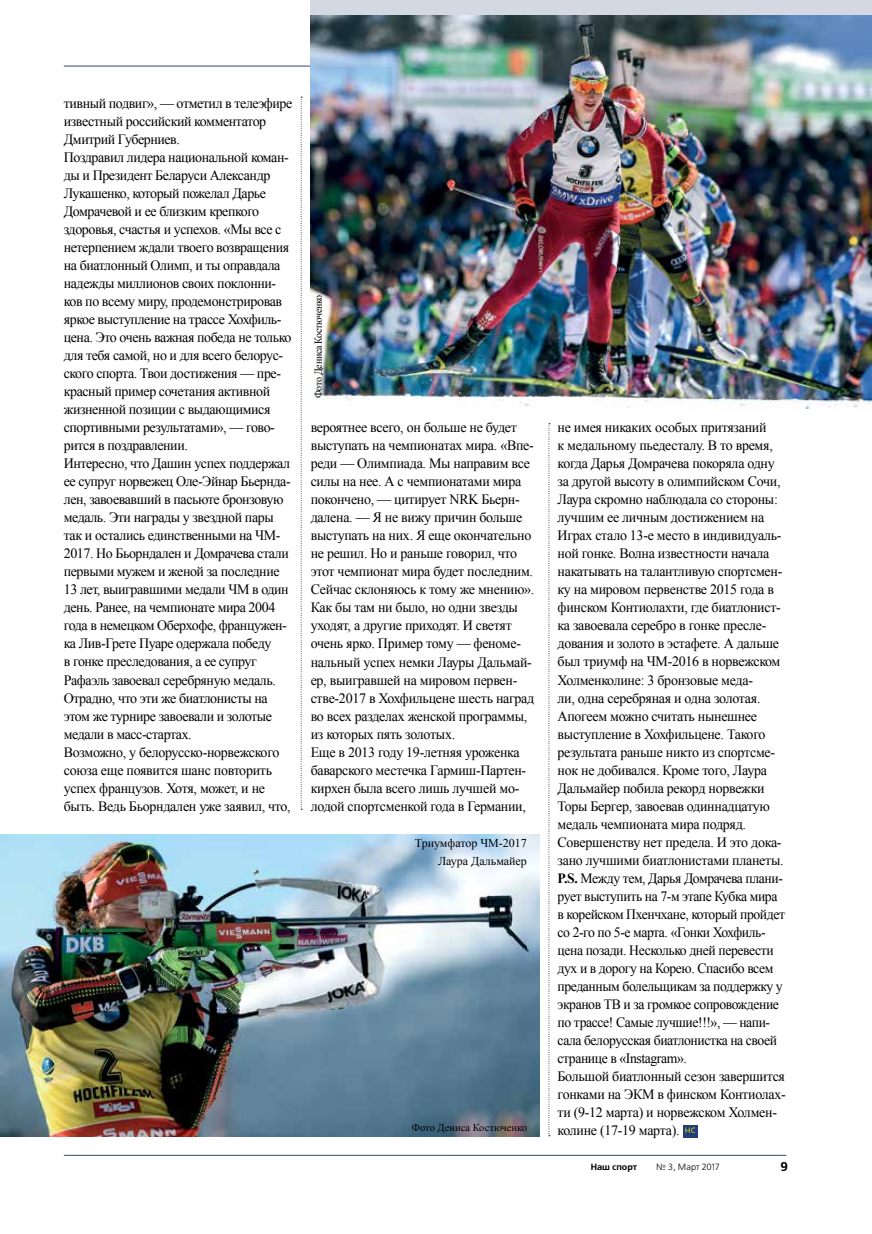
<style>
.page{position:relative;width:872px;height:1234px;background:#fff}
.page>*{position:absolute;margin:0;border:0;box-sizing:border-box;transform-origin:0 0}
.t1{font:14.25px/18px "Times New Roman";letter-spacing:-.03em;color:#000}
.t2{font:700 12.75px "Free Set C";color:#000}
.t3{font:12px/18px "Times New Roman";color:#000;text-align:right}
.t4{font:10.5px "Times New Roman";color:#000}
.t5{font:10.5px "Times New Roman";letter-spacing:-.025em;color:#000;scale:.95 1}
.t6{font:9px "Free Set C";color:#000}
.t7{font:700 9px "Free Set C";color:#000}
.s1{font-weight:700}
.s2{font-family:"Free Set C";font-size:10.35px;color:#fdeb04}
</style>
<div class="page">
<hr style="left:64px;top:66px;width:722px;height:1px;background:#304774">
<hr style="left:64px;top:1154px;width:722px;height:1px;background:#304774">
<div style="left:683px;top:1124px;width:14px;height:13px;background:#223e7d"></div>
<img style="left:0;top:834px;width:540px;height:301px">
<div style="left:311px;top:0;width:561px;height:408px;background:#d4d8e3"></div>
<img style="left:311px;top:16px;width:561px;height:392px">
<svg style="left:548px;top:423px;width:2px;height:713px"></svg>
<svg style="left:301px;top:97px;width:1px;height:712px"></svg>
<p class="t1" style="left:64px;top:94px;width:230px">тивный подвиг», — отметил в телеэфире известный российский комментатор Дмитрий Губерниев.<br>Поздравил лидера национальной коман&shy;ды и Президент Беларуси Александр Лукашенко, который пожелал Дарье Домрачевой и ее близким крепкого здоровья, счастья и успехов. «Мы все с нетерпением ждали твоего возвращения на биатлонный Олимп, и ты оправдала надежды миллионов своих поклонни&shy;ков по всему миру, продемонстрировав яркое выступление на трассе Хохфиль&shy;цена. Это очень важная победа не только для тебя самой, но и для всего белорус&shy;ского спорта. Твои достижения — пре&shy;красный пример сочетания активной жизненной позиции с выдающимися спортивными результатами», — гово&shy;рится в поздравлении.<br>Интересно, что Дашин успех поддержал ее супруг норвежец Оле-Эйнар Бьернда&shy;лен, завоевавший в пасьюте бронзовую медаль. Эти награды у звездной пары так и остались единственными на ЧМ-2017. Но Бьорндален и Домрачева стали первыми мужем и женой за последние 13 лет, выигравшими медали ЧМ в один день. Ранее, на чемпионате мира 2004 года в немецком Оберхофе, францужен&shy;ка Лив-Грете Пуаре одержала победу<br>в гонке преследования, а ее супруг Рафаэль завоевал серебряную медаль.<br>Отрадно, что эти же биатлонисты на этом же турнире завоевали и золотые медали в масс-стартах.<br>Возможно, у белорусско-норвежского союза еще появится шанс повторить успех французов. Хотя, может, и не быть. Ведь Бьорндален уже заявил, что,</p>
<p class="t5" style="left:311px;top:398px;width:110px;rotate:-90deg">Фото Дениса Костюченко</p>
<p class="t1" style="left:311px;top:418px;width:225px">вероятнее всего, он больше не будет выступать на чемпионатах мира. «Впе&shy;реди — Олимпиада. Мы направим все силы на нее. А с чемпионатами мира покончено, — цитирует NRK Бьерн&shy;далена. — Я не вижу причин больше выступать на них. Я еще окончательно не решил. Но и раньше говорил, что этот чемпионат мира будет последним.<br>Сейчас склоняюсь к тому же мнению».<br>Как бы там ни было, но одни звезды уходят, а другие приходят. И светят очень ярко. Пример тому — феноме&shy;нальный успех немки Лауры Дальмай&shy;ер, выигравшей на мировом первен&shy;стве-2017 в Хохфильцене шесть наград во всех разделах женской программы, из которых пять золотых.<br>Еще в 2013 году 19-летняя уроженка баварского местечка Гармиш-Партен&shy;кирхен была всего лишь лучшей мо&shy;лодой спортсменкой года в Германии,</p>
<p class="t1" style="left:557px;top:418px;width:230px">не имея никаких особых притязаний<br>к медальному пьедесталу. В то время, когда Дарья Домрачева покоряла одну за другой высоту в олимпийском Сочи, Лаура скромно наблюдала со стороны: лучшим ее личным достижением на Играх стало 13-е место в индивидуаль&shy;ной гонке. Волна известности начала накатывать на талантливую спортсмен&shy;ку на мировом первенстве 2015 года в финском Контиолахти, где биатлонист&shy;ка завоевала серебро в гонке пресле&shy;дования и золото в эстафете. А дальше был триумф на ЧМ-2016 в норвежском Холменколине: 3 бронзовые меда-<br>ли, одна серебряная и одна золотая.<br>Апогеем можно считать нынешнее выступление в Хохфильцене. Такого результата раньше никто из спортсме&shy;нок не добивался. Кроме того, Лаура Дальмайер побила рекорд норвежки Торы Бергер, завоевав одиннадцатую медаль чемпионата мира подряд.<br>Совершенству нет предела. И это дока&shy;зано лучшими биатлонистами планеты.<br><span class="s1">P.S.</span> Между тем, Дарья Домрачева плани&shy;рует выступить на 7-м этапе Кубка мира в корейском Пхенчхане, который пройдет со 2-го по 5-е марта. «Гонки Хохфиль&shy;цена позади. Несколько дней перевести дух и в дорогу на Корею. Спасибо всем преданным болельщикам за поддержку у экранов ТВ и за громкое сопровождение по трассе! Самые лучшие!!!», — напи&shy;сала белорусская биатлонистка на своей странице в «Instagram».<br>Большой биатлонный сезон завершится гонками на ЭКМ в финском Контиолах&shy;ти (9-12 марта) и норвежском Холмен&shy;колине (17-19 марта). <span class="s2">нс</span></p>
<p class="t3" style="left:415px;top:833px;width:114px">Триумфатор ЧМ-2017<br>Лаура Дальмайер</p>
<p class="t4" style="left:412px;top:1119px;width:117px">Фото Дениса Костюченко</p>
<p class="t7" style="left:590px;top:1161px;width:48px">Наш спорт</p>
<p class="t6" style="left:656px;top:1161px;width:65px">№ 3, Март 2017</p>
<p class="t2" style="left:780px;top:1158px;width:9px">9</p>
</div>
